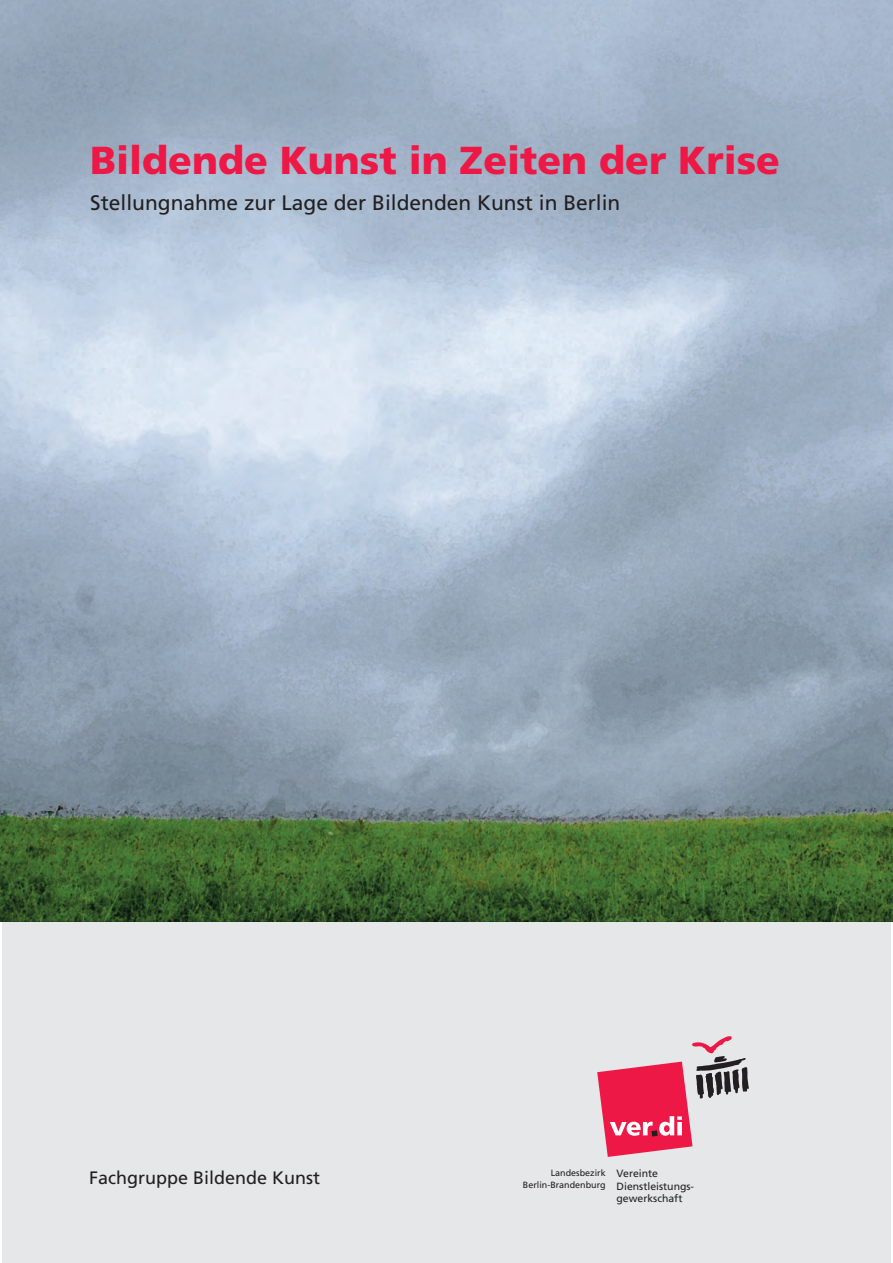
<style>
.page{position:relative;width:893px;height:1263px;background:#fff}
.page>*{position:absolute;margin:0;border:0;box-sizing:border-box;transform-origin:0 0}
.t1{font:900 39px "Frutiger";color:#ed1845}
.t2{font:21px "Frutiger";color:#231f20}
.t3{font:18px "Frutiger";color:#231f20}
.t4{font:10.5px/12.6px "Frutiger";color:#231f20}
.t5{font:9px/12px "Frutiger";color:#231f20;text-align:right}
</style>
<div class="page">
<div style="left:2px;top:918px;width:889px;height:345px;background:#e6e7e9"></div>
<img style="left:0;top:0;width:893px;height:922px">
<svg style="left:597px;top:1036px;width:152px;height:121px"></svg>
<h1 class="t1" style="left:90px;top:145px;width:691px">Bildende Kunst in Zeiten der Krise</h1>
<p class="t2" style="left:90px;top:195px;width:532px">Stellungnahme zur Lage der Bildenden Kunst in Berlin</p>
<p class="t5" style="left:523px;top:1167px;width:84px">Landesbezirk<br>Berlin-Brandenburg</p>
<p class="t3" style="left:89px;top:1171px;width:232px">Fachgruppe Bildende Kunst</p>
<p class="t4" style="left:616px;top:1168px;width:79px">Vereinte<br>Dienstleistungs&shy;gewerkschaft</p>
</div>
